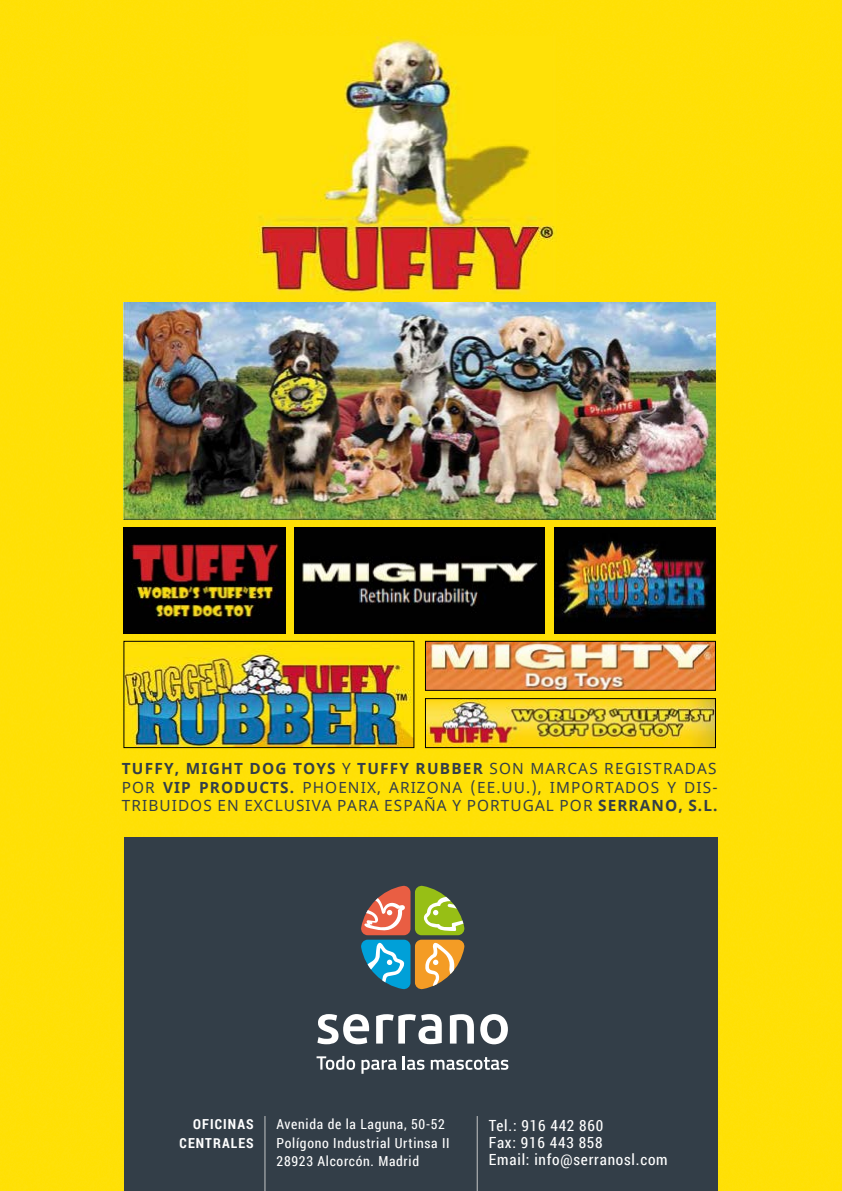
<style>
.page{position:relative;width:842px;height:1191px;background:#ffe006}
.page>*{position:absolute;margin:0;border:0;box-sizing:border-box;transform-origin:0 0}
.t1{font:500 55px "Ubuntu";color:#fff}
.t2{font:15.4px/18.4px "Noto Sans";letter-spacing:.07em;color:#333e48}
.t3{font:15.4px "Roboto Condensed";letter-spacing:.05em;color:#fff}
.t4{font:700 15.4px "Noto Sans";letter-spacing:.08em;color:#333e48}
.t5{font:13.8px "Roboto Condensed";letter-spacing:.05em;color:#fff}
.t6{font:700 13.8px "Roboto Condensed";letter-spacing:.08em;color:#fff}
.s1{font-weight:400}
.s2{font-weight:700}
</style>
<div class="page">
<img style="left:249px;top:36px;width:308px;height:258px">
<img style="left:124px;top:302px;width:591px;height:217px">
<img style="left:124px;top:527px;width:161px;height:106px">
<img style="left:125px;top:643px;width:287px;height:103px">
<div style="left:123px;top:641px;width:291px;height:107px;border:1px solid #000"></div>
<div style="left:124px;top:837px;width:593px;height:354px;background:#333e48"></div>
<img style="left:554px;top:527px;width:161px;height:106px">
<img style="left:427px;top:643px;width:287px;height:46px">
<div style="left:425px;top:641px;width:291px;height:50px;border:1px solid #000"></div>
<img style="left:427px;top:700px;width:287px;height:46px">
<div style="left:425px;top:698px;width:291px;height:50px;border:1px solid #000"></div>
<img style="left:294px;top:527px;width:251px;height:106px">
<svg style="left:317px;top:1056px;width:38px;height:13px"></svg>
<svg style="left:361px;top:1059px;width:36px;height:14px"></svg>
<svg style="left:403px;top:1056px;width:21px;height:13px"></svg>
<svg style="left:431px;top:1057px;width:77px;height:12px"></svg>
<svg style="left:361px;top:885px;width:104px;height:104px"></svg>
<hr style="left:264px;top:1116px;width:1px;height:75px;background:#bbbdbe">
<hr style="left:477px;top:1116px;width:1px;height:75px;background:#bbbdbe">
<p class="t4" style="left:122px;top:758px;width:596px">TUFFY, MIGHT DOG TOYS <span class="s1">Y</span> TUFFY RUBBER <span class="s1">SON MARCAS REGISTRADAS</span></p>
<p class="t2" style="left:122px;top:778px;width:597px">POR <span class="s2">VIP PRODUCTS.</span> PHOENIX, ARIZONA (EE.UU.), IMPORTADOS Y DIS-<br>TRIBUIDOS EN EXCLUSIVA PARA ESPAÑA Y PORTUGAL POR <span class="s2">SERRANO, S.L.</span></p>
<h1 class="t1" style="left:315px;top:989px;width:197px">serrano</h1>
<p class="t6" style="left:193px;top:1114px;width:62px">OFICINAS</p>
<p class="t6" style="left:180px;top:1133px;width:76px">CENTRALES</p>
<p class="t5" style="left:277px;top:1114px;width:170px">Avenida de la Laguna, 50-52</p>
<p class="t5" style="left:277px;top:1133px;width:175px">Polígono Industrial Urtinsa II</p>
<p class="t5" style="left:277px;top:1151px;width:144px">28923 Alcorcón. Madrid</p>
<p class="t3" style="left:489px;top:1114px;width:116px">Tel.: 916 442 860</p>
<p class="t3" style="left:489px;top:1132px;width:115px">Fax: 916 443 858</p>
<p class="t3" style="left:489px;top:1149px;width:180px">Email: info@serranosl.com</p>
</div>
